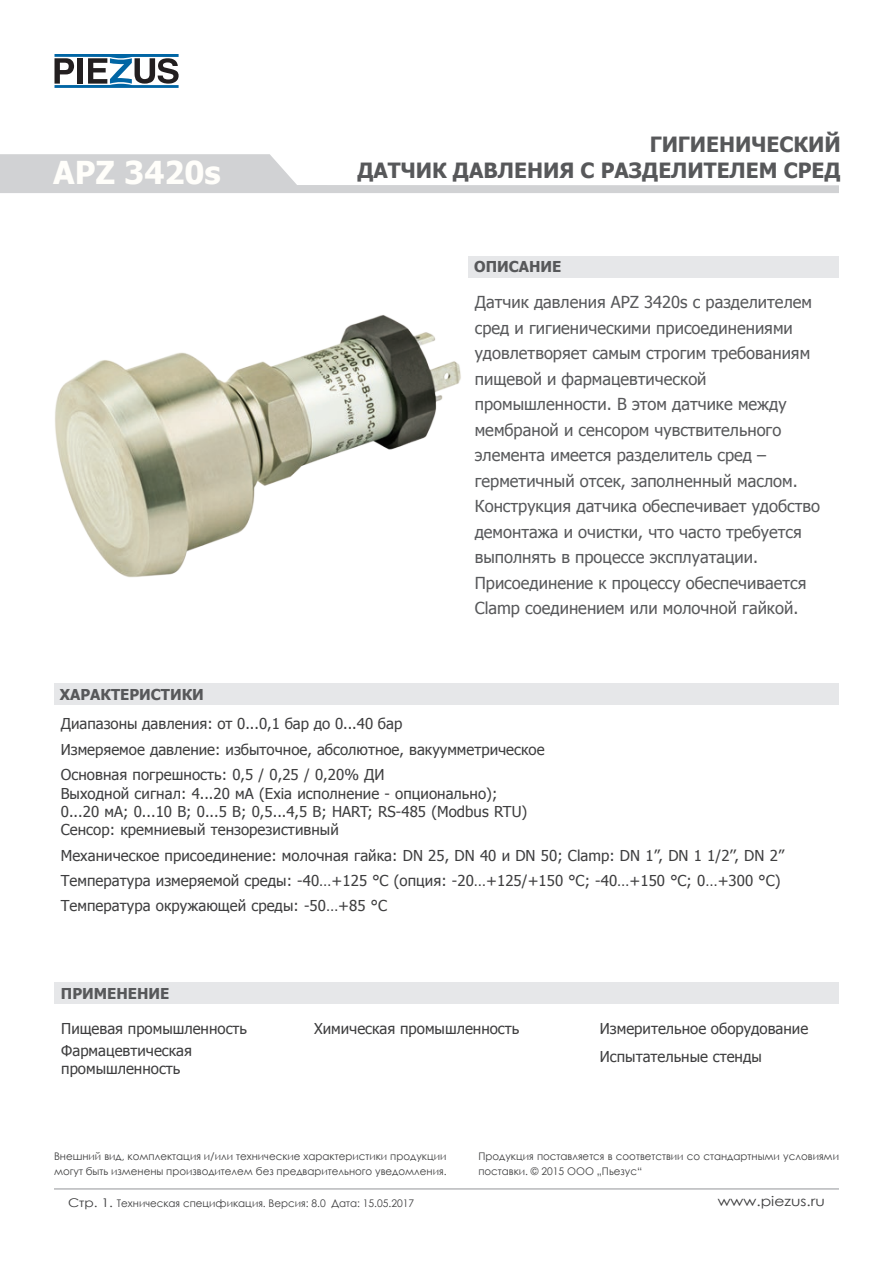
<style>
.page{position:relative;width:893px;height:1263px;background:#fff}
.page>*{position:absolute;margin:0;border:0;box-sizing:border-box;transform-origin:0 0}
.t1{font:700 31.5px "Tahoma";color:#fffefa}
.t2{font:700 21px "Tahoma";color:#57585a}
.t3{font:16.5px/25.5px "Tahoma";color:#57585a}
.t4{font:15px/18px "Tahoma";letter-spacing:.005em;color:#3e3e3f}
.t5{font:700 15px "Tahoma";color:#57585a}
.t6{font:13.5px "Century Gothic";color:#3e3e3f;scale:1.15 1}
.t7{font:10.5px/15px "Century Gothic";color:#3e3e3f}
.s1{font-size:12px}
</style>
<div class="page">
<hr style="left:54px;top:1188px;width:785px;height:1px;background:#939598">
<svg style="left:55px;top:54px;width:124px;height:34px"></svg>
<svg style="left:0;top:154px;width:839px;height:39px"></svg>
<div style="left:54px;top:982px;width:785px;height:22px;background:#e6e7e9"></div>
<div style="left:54px;top:683px;width:785px;height:21px;background:#e6e7e9"></div>
<div style="left:468px;top:256px;width:371px;height:21px;background:#e6e7e9"></div>
<img style="left:55px;top:315px;width:406px;height:263px">
<p class="t1" style="left:53px;top:151px;width:169px">APZ 3420s</p>
<p class="t5" style="left:60px;top:684px;width:145px">ХАРАКТЕРИСТИКИ</p>
<p class="t2" style="left:650px;top:130px;width:192px">ГИГИЕНИЧЕСКИЙ</p>
<p class="t2" style="left:357px;top:155px;width:485px">ДАТЧИК ДАВЛЕНИЯ С РАЗДЕЛИТЕЛЕМ СРЕД</p>
<p class="t5" style="left:474px;top:256px;width:89px">ОПИСАНИЕ</p>
<p class="t3" style="left:475px;top:289px;width:347px">Датчик давления APZ 3420s с разделителем сред и гигиеническими присоединениями удовлетворяет самым строгим требованиям пищевой и фармацевтической промышленности. В этом датчике между мембраной и сенсором чувствительного элемента имеется разделитель сред – герметичный отсек, заполненный маслом.<br>Конструкция датчика обеспечивает удобство демонтажа и очистки, что часто требуется выполнять в процессе эксплуатации.<br>Присоединение к процессу обеспечивается Clamp соединением или молочной гайкой.</p>
<p class="t4" style="left:61px;top:714px;width:343px">Диапазоны давления: от 0...0,1 бар до 0...40 бар</p>
<p class="t4" style="left:61px;top:740px;width:485px">Измеряемое давление: избыточное, абсолютное, вакуумметрическое</p>
<p class="t4" style="left:61px;top:765px;width:325px">Основная погрешность: 0,5 / 0,25 / 0,20% ДИ</p>
<p class="t4" style="left:61px;top:784px;width:438px">Выходной сигнал: 4...20 мА (Exia исполнение - опционально);</p>
<p class="t4" style="left:61px;top:802px;width:468px">0...20 мА; 0...10 В; 0...5 В; 0,5...4,5 В; HART; RS-485 (Modbus RTU)</p>
<p class="t4" style="left:61px;top:820px;width:280px">Сенсор: кремниевый тензорезистивный</p>
<p class="t4" style="left:61px;top:846px;width:725px">Механическое присоединение: молочная гайка: DN 25, DN 40 и DN 50; Clamp: DN 1’’, DN 1 1/2’’, DN 2’’</p>
<p class="t4" style="left:61px;top:871px;width:721px">Температура измеряемой среды: -40…+125 °C (опция: -20…+125/+150 °C; -40…+150 °C; 0…+300 °С)</p>
<p class="t4" style="left:61px;top:896px;width:328px">Температура окружающей среды: -50…+85 °C</p>
<p class="t5" style="left:61px;top:983px;width:110px">ПРИМЕНЕНИЕ</p>
<p class="t4" style="left:61px;top:1019px;width:187px">Пищевая промышленность</p>
<p class="t4" style="left:61px;top:1041px;width:132px">Фармацевтическая промышленность</p>
<p class="t4" style="left:314px;top:1019px;width:207px">Химическая промышленность</p>
<p class="t4" style="left:600px;top:1019px;width:210px">Измерительное оборудование</p>
<p class="t4" style="left:600px;top:1047px;width:163px">Испытательные стенды</p>
<p class="t7" style="left:54px;top:1149px;width:394px">Внешний вид, комплектация и/или технические характеристики продукции могут быть изменены производителем без предварительного уведомления.</p>
<p class="t7" style="left:478px;top:1149px;width:362px">Продукция поставляется в соответствии со стандартными условиями поставки. © 2015 ООО „Пьезус“</p>
<p class="t7" style="left:68px;top:1196px;width:348px"><span class="s1">Стр. 1.</span> Техническая спецификация. Версия: 8.0 Дата: 15.05.2017</p>
<p class="t6" style="left:718px;top:1192px;width:95px">www.piezus.ru</p>
</div>
